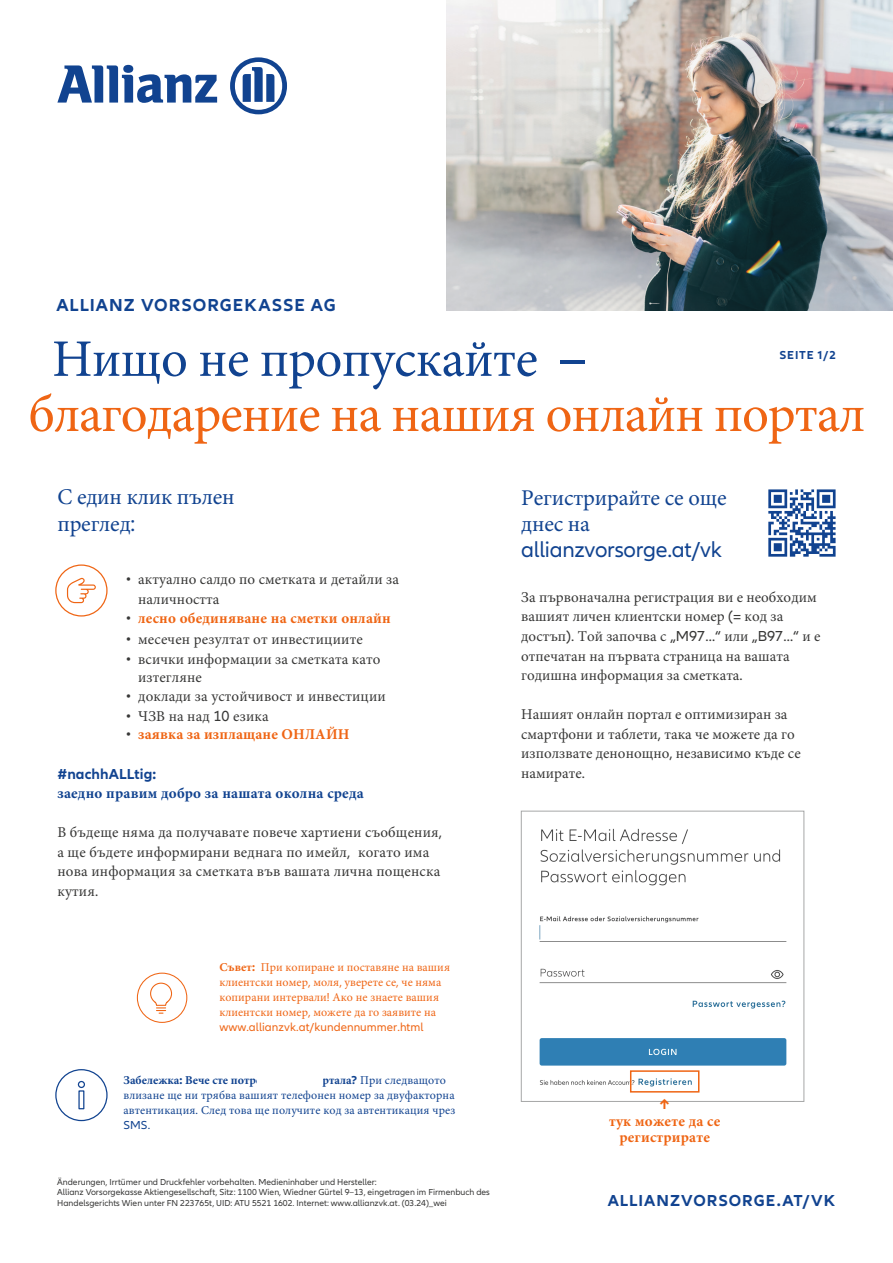
<style>
.page{position:relative;width:893px;height:1263px;background:#fff}
.page>*{position:absolute;margin:0;border:0;box-sizing:border-box;transform-origin:0 0}
.t1{font:52.8px/55.2px "Minion Pro";letter-spacing:-.02em;color:#ef6514}
.t2{font:22.5px/26.1px "Minion Pro";letter-spacing:-.005em;color:#114390}
.t3{font:22.5px "Allianz Neo";letter-spacing:-.015em;color:#114390}
.t4{font:700 18px "Allianz Neo";letter-spacing:.055em;color:#114390}
.t5{font:700 16.5px "Allianz Neo";letter-spacing:.06em;color:#114390}
.t6{font:15px/19.5px "Minion Pro";letter-spacing:.005em;color:#373736}
.t7{font:700 15px/16px "Minion Pro";letter-spacing:.015em;color:#ef6514;text-align:center}
.t8{font:700 15px "Minion Pro";letter-spacing:.015em;color:#114390}
.t9{font:700 15px "Allianz Neo";letter-spacing:.01em;color:#114390}
.t10{font:700 15px "Allianz Neo";color:#ef6514}
.t11{font:12px/15px "Minion Pro";letter-spacing:.01em;color:#114390}
.t12{font:12px/15px "Minion Pro";letter-spacing:.005em;color:#ef6514}
.t13{font:12px "Allianz Neo";letter-spacing:.005em;color:#ef6514}
.t14{font:700 12px "Allianz Neo";letter-spacing:.07em;color:#114390}
.t15{font:12px "Allianz Neo";color:#114390}
.t16{font:9px/10.5px "Allianz Neo";color:#373736}
.s1{color:#114390}
.s2{font-family:"Allianz Neo";color:#114390}
.s3{font-family:"Allianz Neo"}
.s4{font-family:"Allianz Neo";font-weight:400;color:#373736}
.s5{font-weight:700}
.s6{font-family:"Allianz Neo";font-weight:700}
</style>
<div class="page">
<svg style="left:57px;top:65px;width:160px;height:38px"></svg>
<svg style="left:230px;top:57px;width:57px;height:57px"></svg>
<svg style="left:768px;top:489px;width:68px;height:68px"></svg>
<svg style="left:55px;top:1069px;width:53px;height:53px"></svg>
<img style="left:446px;top:0;width:447px;height:310px">
<svg style="left:67px;top:578px;width:29px;height:25px"></svg>
<div style="left:55px;top:564px;width:53px;height:52px;border:1px solid #ef6514;border-radius:50%"></div>
<img style="left:539px;top:828px;width:248px;height:265px">
<div style="left:521px;top:811px;width:283px;height:291px;border:1px solid #a6a7a7"></div>
<div style="left:630px;top:1070px;width:69px;height:22px;border:2px solid #ef6514"></div>
<div style="left:137px;top:973px;width:50px;height:50px;border:1px solid #ef6514;border-radius:50%"></div>
<svg style="left:150px;top:982px;width:23px;height:32px"></svg>
<p class="t4" style="left:56px;top:294px;width:281px">ALLIANZ VORSORGEKASSE AG</p>
<h1 class="t1" style="left:28px;top:332px;width:838px;text-indent:24px"><span class="s1">Нищо не пропускайте</span> <span class="s2">– </span>благодарение на нашия онлайн портал</h1>
<p class="t14" style="left:779px;top:348px;width:58px">SEITE 1/2</p>
<h2 class="t2" style="left:57px;top:483px;width:179px;line-height:27px">С един клик пълен преглед<span class="s3">:</span></h2>
<p class="t6" style="left:138px;top:570px;width:262px;text-indent:-13px"><span class="s3">•</span> актуално салдо по сметката и детайли за наличността</p>
<p class="t7" style="left:125px;top:610px;width:267px"><span class="s4">•</span> лесно обединяване на сметки онлайн</p>
<p class="t6" style="left:125px;top:629px;width:239px"><span class="s3">•</span> месечен резултат от инвестициите</p>
<p class="t6" style="left:138px;top:650px;width:244px;line-height:18px;text-indent:-13px"><span class="s3">•</span> всички информации за сметката като изтегляне</p>
<p class="t6" style="left:125px;top:686px;width:262px"><span class="s3">•</span> доклади за устойчивост и инвестиции</p>
<p class="t6" style="left:125px;top:706px;width:145px"><span class="s3">•</span> ЧЗВ на над <span class="s3">10</span> езика</p>
<p class="t7" style="left:125px;top:726px;width:226px"><span class="s4">•</span> заявка за изплащане ОНЛАЙН</p>
<p class="t9" style="left:57px;top:765px;width:100px">#nachhALLtig:</p>
<p class="t8" style="left:57px;top:783px;width:308px">заедно правим добро за нашата околна среда</p>
<p class="t6" style="left:57px;top:823px;width:386px">В бъдеще няма да получавате повече хартиени съобщения<span class="s3">, </span>а ще бъдете информирани веднага по имейл<span class="s3">,</span> когато има нова информация за сметката във вашата лична пощенска кутия<span class="s3">.</span></p>
<p class="t12" style="left:219px;top:959px;width:232px"><span class="s5">Съвет</span><span class="s6">:</span> При копиране и поставяне на вашия клиентски номер<span class="s3">,</span> моля<span class="s3">,</span> уверете се<span class="s3">,</span> че няма копирани интервали<span class="s3">!</span> Ако не знаете вашия клиентски номер<span class="s3">,</span> можете да го заявите на</p>
<p class="t13" style="left:219px;top:1020px;width:206px">www.allianzvk.at/kundennummer.html</p>
<p class="t11" style="left:123px;top:1073px;width:333px"><span class="s5">Забележка</span><span class="s6">:</span> <span class="s5">Вече сте потребител на портала</span><span class="s6">?</span> При следващото влизане ще ни трябва вашият телефонен номер за двуфакторна автентикация<span class="s3">.</span> След това ще получите код за автентикация чрез</p>
<p class="t15" style="left:123px;top:1118px;width:28px">SMS.</p>
<p class="t16" style="left:57px;top:1176px;width:434px">Änderungen, Irrtümer und Druckfehler vorbehalten. Medieninhaber und Hersteller:<br>Allianz Vorsorgekasse Aktiengesellschaft, Sitz: 1100 Wien, Wiedner Gürtel 9–13, eingetragen im Firmenbuch des<br>Handelsgerichts Wien unter FN 223765t, UID: ATU 5521 1602. Internet: www.allianzvk.at. (03.24)_wei</p>
<h2 class="t2" style="left:521px;top:484px;width:207px">Регистрирайте се още днес на</h2>
<h2 class="t3" style="left:521px;top:536px;width:202px">allianzvorsorge.at/vk</h2>
<p class="t6" style="left:521px;top:587px;width:301px">За първоначална регистрация ви е необходим вашият личен клиентски номер <span class="s3">(=</span> код за достъп<span class="s3">).</span> Той започва с <span class="s3">„M97…“</span> или <span class="s3">„B97…“</span> и е отпечатан на първата страница на вашата годишна информация за сметката<span class="s3">.</span></p>
<p class="t6" style="left:521px;top:705px;width:281px">Нашият онлайн портал е оптимизиран за смартфони и таблети<span class="s3">,</span> така че можете да го използвате денонощно<span class="s3">,</span> независимо къде се намирате<span class="s3">.</span></p>
<p class="t10" style="left:660px;top:1096px;width:12px">↑</p>
<p class="t7" style="left:609px;top:1113px;width:113px">тук можете да се регистрирате</p>
<p class="t5" style="left:608px;top:1190px;width:229px">ALLIANZVORSORGE.AT/VK</p>
</div>
